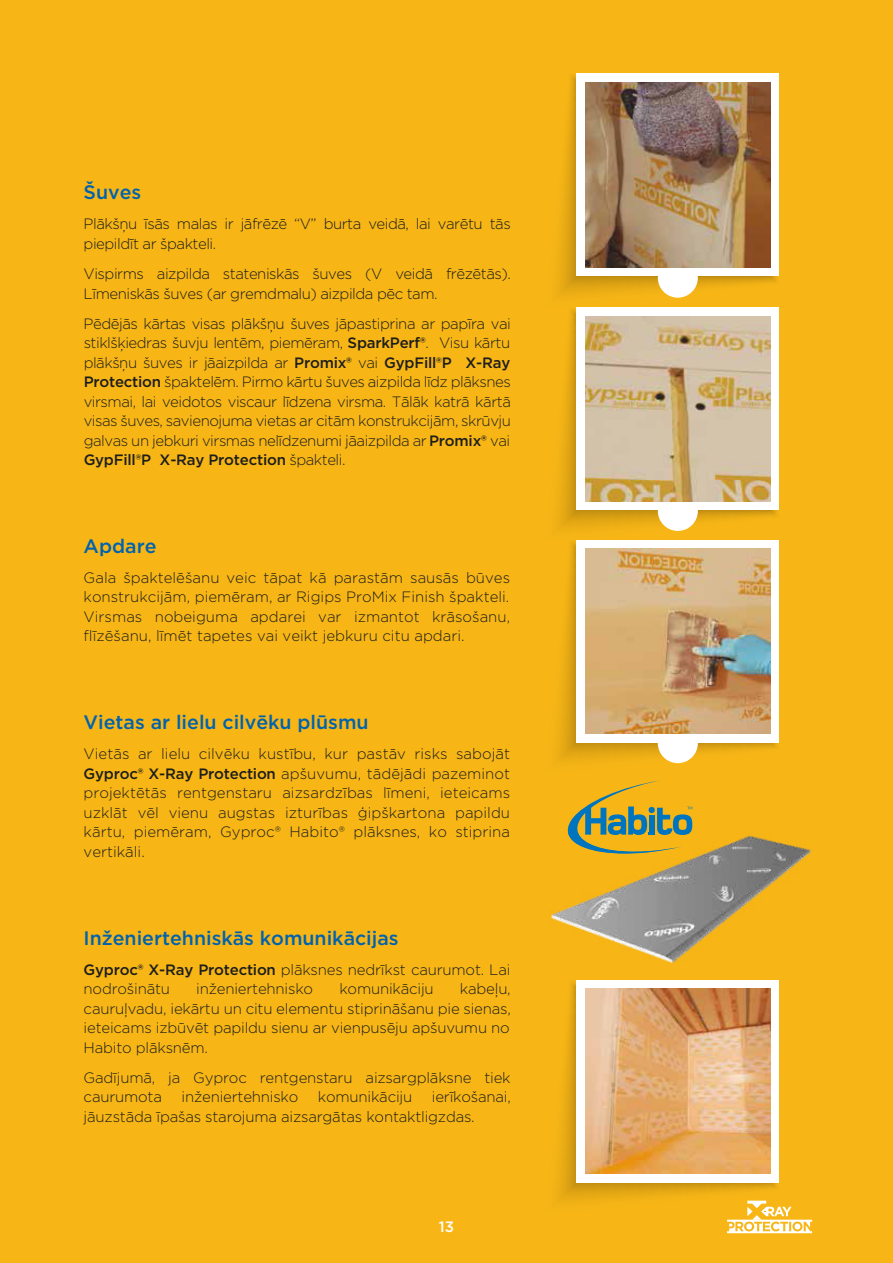
<style>
.page{position:relative;width:893px;height:1263px;background:#f7b616}
.page>*{position:absolute;margin:0;border:0;box-sizing:border-box;transform-origin:0 0}
.t1{font:500 19.5px "Gotham";color:#0062ae}
.t2{font:300 15px/19.5px "Gotham";letter-spacing:-.015em;color:#1d1d1b;text-align:justify}
.t3{font:300 15px/19.5px "Gotham";letter-spacing:-.035em;color:#1d1d1b}
.t4{font:500 15px "Gotham";color:#fff}
.s1{font-weight:500}
</style>
<div class="page">
<svg style="left:727px;top:1206px;width:85px;height:27px"></svg>
<img style="left:551px;top:835px;width:262px;height:128px">
<svg style="left:556px;top:780px;width:136px;height:77px"></svg>
<img style="left:558px;top:73px;width:221px;height:691px">
<div style="left:577px;top:308px;width:202px;height:202px;background:#fff"></div>
<svg style="left:658px;top:501px;width:40px;height:30px"></svg>
<img style="left:585px;top:316px;width:185px;height:185px">
<div style="left:577px;top:540px;width:202px;height:202px;background:#fff"></div>
<svg style="left:658px;top:742px;width:40px;height:21px"></svg>
<img style="left:585px;top:549px;width:185px;height:185px">
<img style="left:558px;top:980px;width:221px;height:234px">
<div style="left:577px;top:980px;width:202px;height:202px;background:#fff"></div>
<img style="left:585px;top:989px;width:185px;height:185px">
<div style="left:577px;top:74px;width:202px;height:202px;background:#fff"></div>
<svg style="left:658px;top:276px;width:40px;height:22px"></svg>
<img style="left:585px;top:82px;width:185px;height:186px">
<p class="t1" style="left:84px;top:180px;width:59px">Šuves</p>
<p class="t3" style="left:84px;top:214px;width:429px">Plākšņu īsās malas ir jāfrēzē “V” burta veidā, lai varētu tās piepildīt ar špakteli.</p>
<p class="t3" style="left:84px;top:264px;width:429px">Vispirms aizpilda stateniskās šuves (V veidā frēzētās).<br>Līmeniskās šuves (ar gremdmalu) aizpilda pēc tam.</p>
<p class="t2" style="left:84px;top:313px;width:429px">Pēdējās kārtas visas plākšņu šuves jāpastiprina ar papīra vai stiklšķiedras šuvju lentēm, piemēram, <span class="s1">SparkPerf®</span>. Visu kārtu plākšņu šuves ir jāaizpilda ar <span class="s1">Promix®</span> vai <span class="s1">GypFill®P X-Ray Protection</span> špaktelēm. Pirmo kārtu šuves aizpilda līdz plāksnes virsmai, lai veidotos viscaur līdzena virsma. Tālāk katrā kārtā visas šuves, savienojuma vietas ar citām konstrukcijām, skrūvju galvas un jebkuri virsmas nelīdzenumi jāaizpilda ar <span class="s1">Promix®</span> vai <span class="s1">GypFill®P X-Ray Protection</span> špakteli.</p>
<p class="t1" style="left:84px;top:533px;width:74px">Apdare</p>
<p class="t2" style="left:84px;top:567px;width:428px">Gala špaktelēšanu veic tāpat kā parastām sausās būves konstrukcijām, piemēram, ar Rigips ProMix Finish špakteli.<br>Virsmas nobeiguma apdarei var izmantot krāsošanu, flīzēšanu, līmēt tapetes vai veikt jebkuru citu apdari.</p>
<p class="t1" style="left:84px;top:710px;width:286px">Vietas ar lielu cilvēku plūsmu</p>
<p class="t2" style="left:84px;top:744px;width:428px">Vietās ar lielu cilvēku kustību, kur pastāv risks sabojāt <span class="s1">Gyproc® X-Ray Protection</span> apšuvumu, tādējādi pazeminot projektētās rentgenstaru aizsardzības līmeni, ieteicams uzklāt vēl vienu augstas izturības ģipškartona papildu kārtu, piemēram, Gyproc® Habito® plāksnes, ko stiprina vertikāli.</p>
<p class="t1" style="left:84px;top:925px;width:316px">Inženiertehniskās komunikācijas</p>
<p class="t2" style="left:84px;top:959px;width:428px"><span class="s1">Gyproc® X-Ray Protection</span> plāksnes nedrīkst caurumot. Lai nodrošinātu</p>
<p class="t2" style="left:84px;top:979px;width:429px;text-indent:376px">kabeļu, cauruļvadu, iekārtu un citu elementu stiprināšanu pie sienas, ieteicams izbūvēt papildu sienu ar vienpusēju apšuvumu no Habito plāksnēm.</p>
<p class="t2" style="left:84px;top:1067px;width:429px">Gadījumā, ja Gyproc rentgenstaru aizsargplāksne tiek caurumota</p>
<p class="t2" style="left:196px;top:979px;width:118px">inženiertehnisko</p>
<p class="t2" style="left:339px;top:979px;width:96px">komunikāciju</p>
<p class="t2" style="left:84px;top:1087px;width:429px;text-indent:348px">ierīkošanai, jāuzstāda īpašas starojuma aizsargātas kontaktligzdas.</p>
<p class="t2" style="left:182px;top:1087px;width:118px">inženiertehnisko</p>
<p class="t2" style="left:318px;top:1087px;width:96px">komunikāciju</p>
<p class="t4" style="left:439px;top:1217px;width:17px">13</p>
</div>
